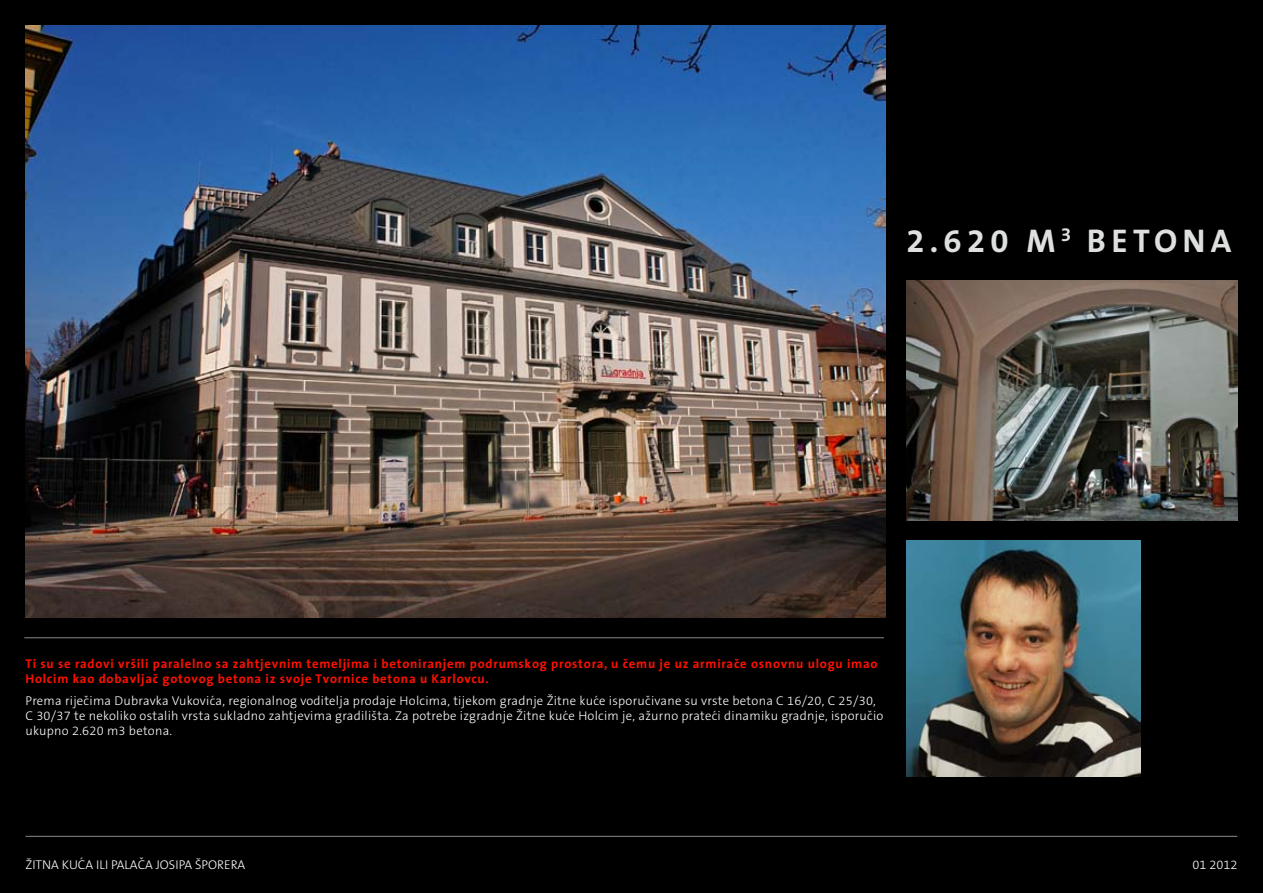
<style>
.page{position:relative;width:1263px;height:893px;background:#fff}
.page>*{position:absolute;margin:0;border:0;box-sizing:border-box;transform-origin:0 0}
.t1{font:700 33px "The Sans B7";letter-spacing:.16em;color:#dedfe0}
.t2{font:300 12.75px/15.3px "The Sans B3";letter-spacing:.02em;color:#fff}
.t3{font:700 12.75px/15.3px "The Sans";letter-spacing:.06em;color:#f10}
.t4{font:300 12.75px "The Sans B3";color:#fff}
</style>
<div class="page">
<div style="left:1px;top:0;width:1262px;height:892px;background:#000"></div>
<hr style="left:26px;top:836px;width:1211px;height:1px;background:#888a8d">
<hr style="left:24px;top:637px;width:860px;height:1px;background:#888a8d">
<img style="left:906px;top:540px;width:235px;height:236px">
<img style="left:26px;top:26px;width:859px;height:591px">
<img style="left:906px;top:280px;width:331px;height:241px">
<h1 class="t1" style="left:906px;top:221px;width:327px">2.620 M <sup>3</sup> BETONA</h1>
<p class="t3" style="left:25px;top:656px;width:853px">Ti su se radovi vršili paralelno sa zahtjevnim temeljima i betoniranjem podrumskog prostora, u čemu je uz armirače osnovnu ulogu imao<br>Holcim kao dobavljač gotovog betona iz svoje Tvornice betona u Karlovcu.</p>
<p class="t2" style="left:25px;top:693px;width:859px">Prema riječima Dubravka Vukovića, regionalnog voditelja prodaje Holcima, tijekom gradnje Žitne kuće isporučivane su vrste betona C 16/20, C 25/30,<br>C 30/37 te nekoliko ostalih vrsta sukladno zahtjevima gradilišta. Za potrebe izgradnje Žitne kuće Holcim je, ažurno prateći dinamiku gradnje, isporučio ukupno 2.620 m3 betona.</p>
<p class="t4" style="left:25px;top:857px;width:221px">ŽITNA KUĆA ILI PALAČA JOSIPA ŠPORERA</p>
<p class="t2" style="left:1192px;top:857px;width:46px">01 2012</p>
</div>
